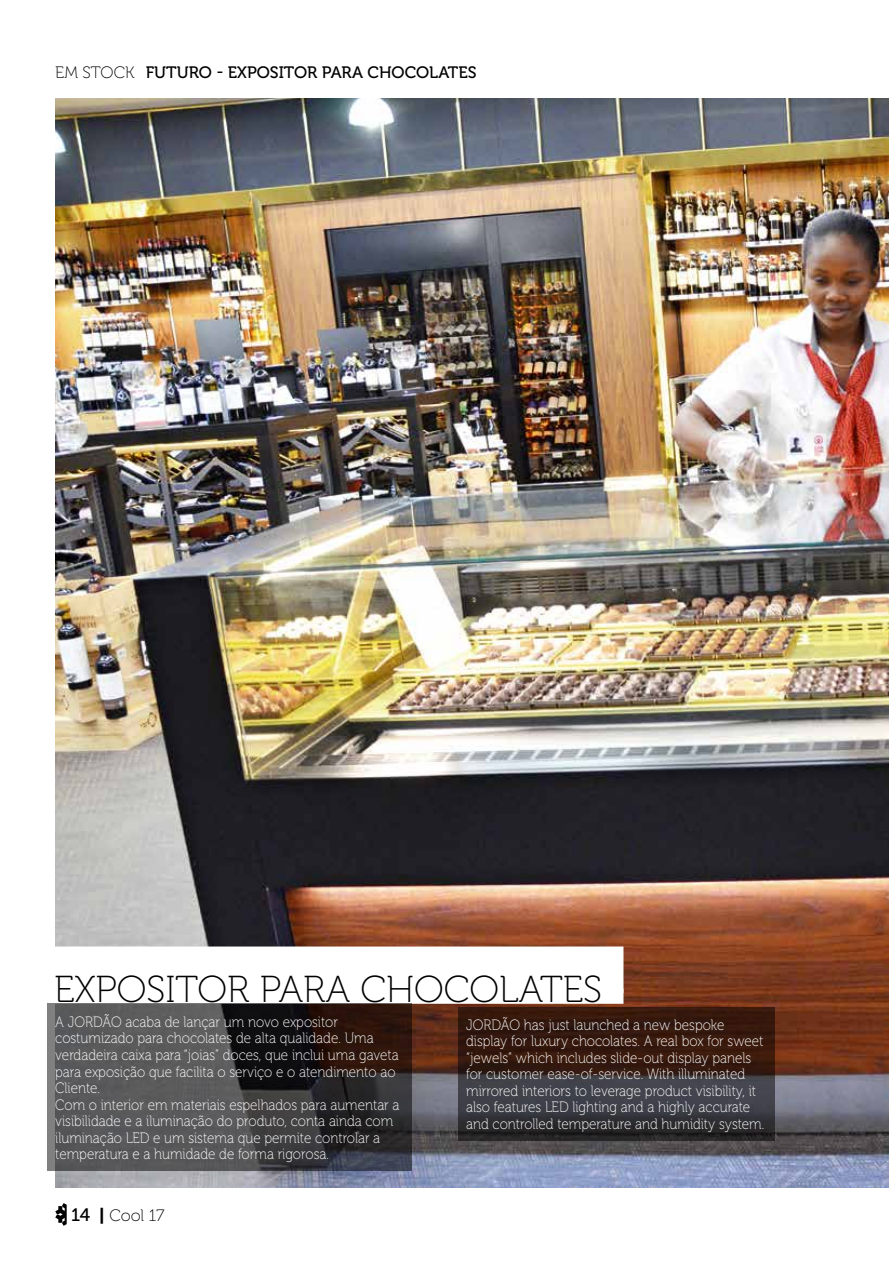
<style>
.page{position:relative;width:889px;height:1263px;background:#fff}
.page>*{position:absolute;margin:0;border:0;box-sizing:border-box;transform-origin:0 0}
.t1{font:37.5px "Museo 100";color:#000}
.t2{font:16.5px "Museo 500";color:#000}
.t3{font:16.5px "Museo 100";letter-spacing:-.005em;color:#000}
.t4{font:15px/16.5px "Museo 100";color:#fff;scale:.9 1}
.s1{font-family:"Museo 100"}
.s2{font-family:"Museo 500";font-size:18px}
.s3{font-family:"Museo 900"}
</style>
<div class="page">
<img style="left:55px;top:99px;width:834px;height:1089px">
<div style="left:54px;top:946px;width:569px;height:47px;background:#fff"></div>
<div style="left:54px;top:989px;width:569px;height:15px;background:#fff"></div>
<svg style="left:458px;top:1007px;width:316px;height:133px;background:#362724"></svg>
<svg style="left:47px;top:1003px;width:365px;height:168px;background:#434042"></svg>
<svg style="left:55px;top:1203px;width:12px;height:23px"></svg>
<p class="t2" style="left:55px;top:63px;width:421px"><span class="s1">EM STOCK</span> FUTURO - EXPOSITOR PARA CHOCOLATES</p>
<h1 class="t1" style="left:54px;top:969px;width:65px">expos</h1>
<h1 class="t1" style="left:165px;top:969px;width:36px">itor</h1>
<h1 class="t1" style="left:260px;top:969px;width:24px">para</h1>
<h1 class="t1" style="left:360px;top:969px;width:25px">chocolates</h1>
<p class="t4" style="left:466px;top:1017px;width:333px">JORDÃO has just launched a new bespoke display for luxury chocolates. A real box for sweet “jewels” which includes slide-out display panels for customer ease-of-service. With illuminated mirrored interiors to leverage product visibility, it also features LED lighting and a highly accurate and controlled temperature and humidity system.</p>
<p class="t4" style="left:55px;top:1014px;width:384px">A JORDÃO acaba de lançar um novo expositor costumizado para chocolates de alta qualidade. Uma verdadeira caixa para “joias” doces, que inclui uma gaveta para exposição que facilita o serviço e o atendimento ao Cliente.<br>Com o interior em materiais espelhados para aumentar a visibilidade e a iluminação do produto, conta ainda com iluminação LED e um sistema que permite controlar a temperatura e a humidade de forma rigorosa.</p>
<p class="t3" style="left:71px;top:1206px;width:95px"><span class="s2">14</span> <span class="s3">|</span> Cool 17</p>
</div>
